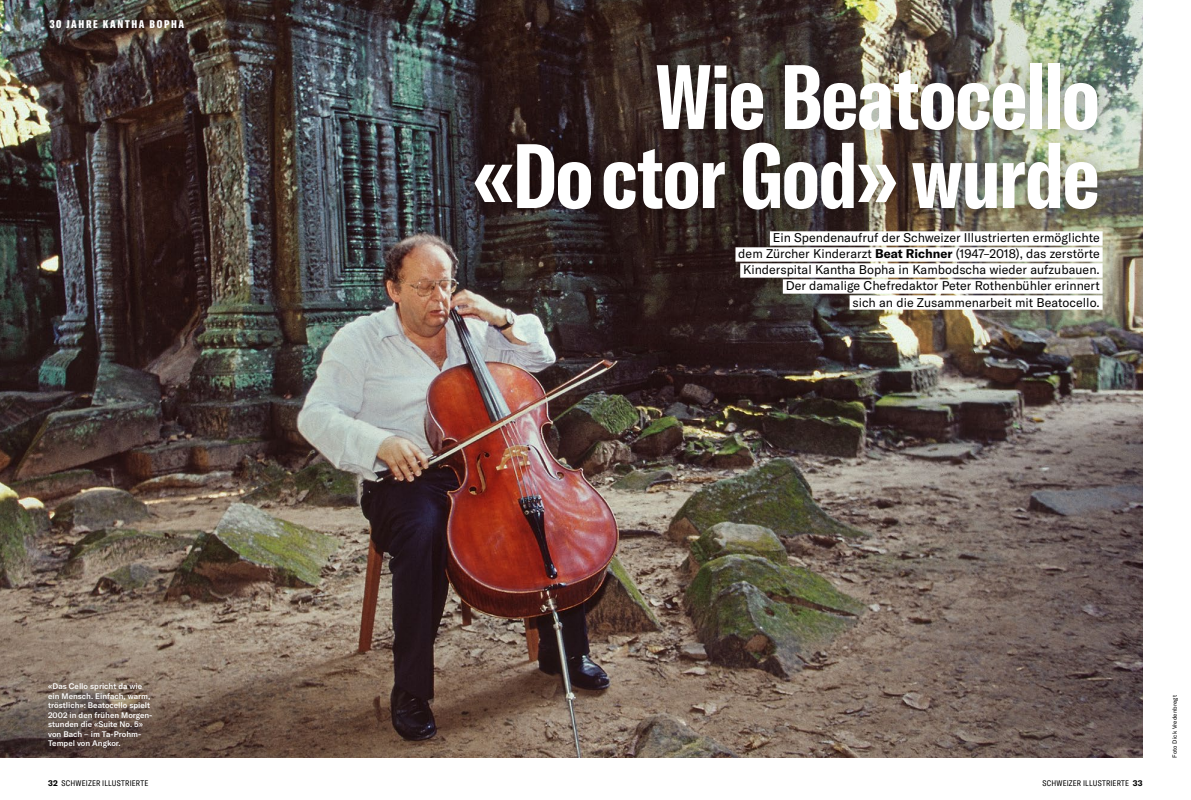
<style>
.page{position:relative;width:1191px;height:800px;background:#fff}
.page>*{position:absolute;margin:0;border:0;box-sizing:border-box;transform-origin:0 0}
._200_Tit_GTAmComp_83{font:700 extra-condensed 89.8px/79px "GT America";letter-spacing:-.015em;color:#fff;text-align:right}
._300_Lead_GTAm_mit_L{font:12.5px "GT America";color:#000}
._105_Rubriktitel_GTA{font:900 extra-condensed 11px "GT America";letter-spacing:.15em;color:#fff}
._800_Legi_GTAm_Med_A{font:500 8px/9.5px "GT America";color:#fff}
.t1{font:condensed 8px "GT America";letter-spacing:.025em;color:#000}
._400_Fotobyline_GTAm{font:6px "GT America";letter-spacing:.015em;color:#000}
.s1{font-weight:700}
.s2{font-weight:700;font-stretch:normal}
</style>
<div class="page">
<img style="left:0;top:0;width:1142px;height:757px">
<div style="left:460px;top:48px;width:653px;height:176px;background:#000;opacity:.3"></div>
<div style="left:770px;top:231px;width:332px;height:14px;background:#fff"></div>
<div style="left:735px;top:247px;width:367px;height:14px;background:#fff"></div>
<div style="left:740px;top:263px;width:362px;height:14px;background:#fff"></div>
<div style="left:783px;top:279px;width:319px;height:14px;background:#fff"></div>
<div style="left:849px;top:295px;width:253px;height:14px;background:#fff"></div>
<div style="left:40px;top:9px;width:154px;height:29px;background:#000;opacity:.5"></div>
<div style="left:38px;top:673px;width:123px;height:84px;background:#000;opacity:.4"></div>
<p class="_105_Rubriktitel_GTA" style="left:50px;top:17px;width:136px">30 JAHRE KANTHA BOPHA</p>
<p class="_200_Tit_GTAmComp_83" style="left:473px;top:57px;width:628px">Wie Beatocello<br>«Do ctor God» wurde</p>
<p class="_300_Lead_GTAm_mit_L" style="left:772px;top:230px;width:328px">Ein Spendenaufruf der Schweizer Illustrierten ermöglichte</p>
<p class="_300_Lead_GTAm_mit_L" style="left:738px;top:246px;width:363px">dem Zürcher Kinderarzt <span class="s1">Beat Richner</span> (1947–2018), das zerstörte</p>
<p class="_300_Lead_GTAm_mit_L" style="left:743px;top:262px;width:358px">Kinderspital Kantha Bopha in Kambodscha wieder aufzubauen.</p>
<p class="_300_Lead_GTAm_mit_L" style="left:785px;top:278px;width:315px">Der damalige Chefredaktor Peter Rothenbühler erinnert</p>
<p class="_300_Lead_GTAm_mit_L" style="left:852px;top:294px;width:249px">sich an die Zusammenarbeit mit Beatocello.</p>
<p class="_800_Legi_GTAm_Med_A" style="left:48px;top:681px;width:106px">«Das Cello spricht da wie ein Mensch. Einfach, warm, tröstlich»: Beatocello spielt<br>2002 in den frühen Morgen&shy;stunden die «Suite No. 5» von Bach – im Ta-Prohm-<br>Tempel von Angkor.</p>
<p class="t1" style="left:48px;top:778px;width:102px"><span class="s2">32</span> SCHWEIZER ILLUSTRIERTE</p>
<p class="t1" style="left:1042px;top:778px;width:102px">SCHWEIZER ILLUSTRIERTE <span class="s2">33</span></p>
<p class="_400_Fotobyline_GTAm" style="left:1171px;top:757px;width:64px;rotate:-90deg">Foto Dick Vredenbregt</p>
</div>
